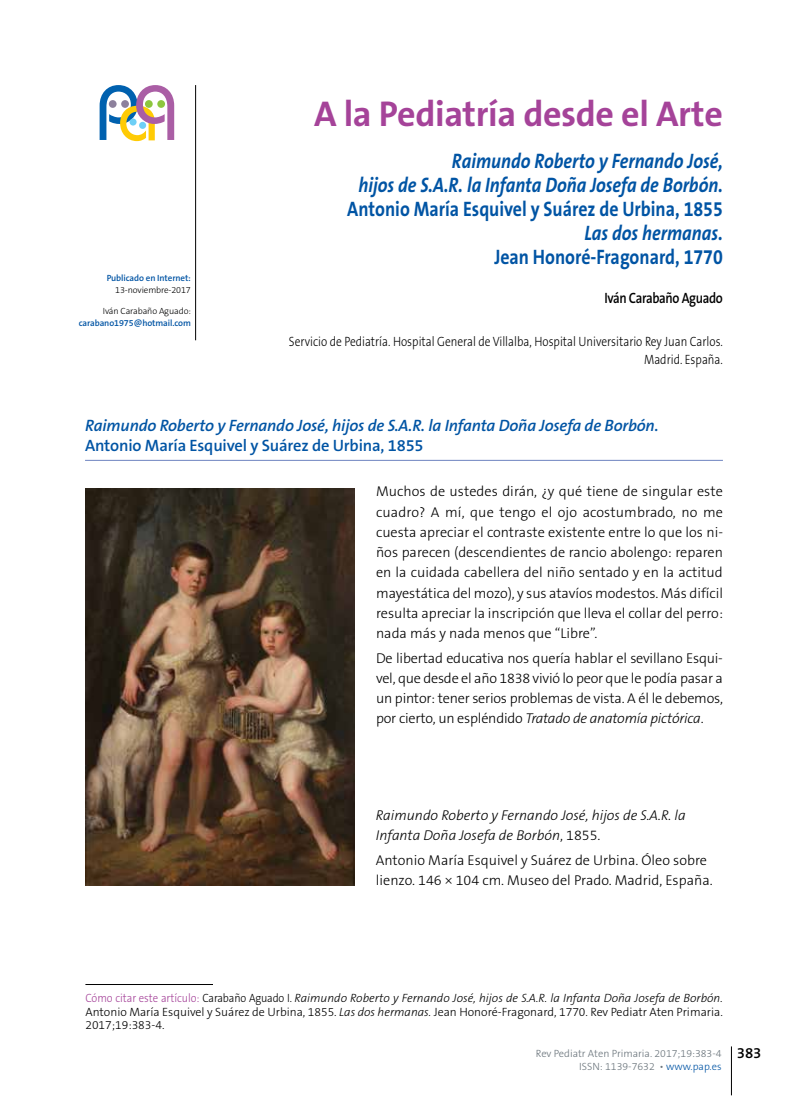
<style>
.page{position:relative;width:808px;height:1106px;background:#fff}
.page>*{position:absolute;margin:0;border:0;box-sizing:border-box;transform-origin:0 0}
.t1{font:700 36px "The Sans B Plus W7";letter-spacing:-.01em;color:#a54399}
.t2{font:italic 700 21px/24px "The Sans B Plus W7";color:#0054a4;text-align:right;scale:.85 1}
.t3{font:700 21px "The Sans B Plus W7";color:#0054a4;scale:.85 1}
.t4{font:italic 600 16.5px "The Sans B Plus W6";letter-spacing:-.01em;color:#0054a4}
.t5{font:600 16.5px "The Sans B Plus W6";letter-spacing:-.01em;color:#0054a4}
.t6{font:600 15px "The Sans B Plus W6";letter-spacing:-.025em;color:#000;scale:.85 1}
.t7{font:600 15px "The Sans B Plus W6";letter-spacing:-.025em;color:#000}
.t8{font:300 14.25px/20.2px "The Sans B Plus W3";color:#000;text-align:justify}
.t9{font:italic 300 14.25px/20.2px "The Sans B Plus W3";color:#000}
.t10{font:300 13.5px/18px "The Sans B Plus W3";color:#000;text-align:right;scale:.85 1}
.t11{font:300 12px/13.5px "The Sans B Plus W3";color:#000;text-align:justify;scale:.9 1}
.t12{font:300 10.5px/13.2px "The Sans B Plus W3";color:#6a747b;text-align:right}
.t13{font:600 9px "The Sans B Plus W6";letter-spacing:-.01em;color:#0054a4}
.t14{font:300 9px "The Sans B Plus W3";letter-spacing:-.01em;color:#000}
.s1{font-style:italic}
.s2{font-style:normal}
.s3{color:#a54399}
.s4{color:#0054a4}
</style>
<div class="page">
<svg style="left:100px;top:85px;width:74px;height:56px"></svg>
<div style="left:145px;top:100px;width:8px;height:8px;background:#8dc63f;border-radius:50%"></div>
<div style="left:157px;top:100px;width:8px;height:8px;background:#8dc63f;border-radius:50%"></div>
<hr style="left:195px;top:85px;width:1px;height:255px;background:#000">
<hr style="left:85px;top:460px;width:638px;height:1px;background:#6d84c0">
<hr style="left:731px;top:1046px;width:1px;height:49px;background:#000">
<hr style="left:85px;top:984px;width:128px;height:1px;background:#000">
<img style="left:85px;top:488px;width:270px;height:397px">
<p class="t13" style="left:107px;top:272px;width:86px">Publicado en Internet:</p>
<p class="t14" style="left:115px;top:284px;width:77px">13-noviembre-2017</p>
<p class="t14" style="left:103px;top:305px;width:90px">Iván Carabaño Aguado:</p>
<p class="t13" style="left:79px;top:317px;width:114px">carabano1975@hotmail.com</p>
<h1 class="t1" style="left:314px;top:91px;width:410px">A la Pediatría desde el Arte</h1>
<h2 class="t2" style="left:358px;top:149px;width:430px">Raimundo Roberto y Fernando José,<br>hijos de S.A.R. la Infanta Doña Josefa de Borbón.</h2>
<h2 class="t3" style="left:347px;top:195px;width:443px">Antonio María Esquivel y Suárez de Urbina, 1855</h2>
<h2 class="t2" style="left:584px;top:221px;width:164px">Las dos hermanas.</h2>
<h2 class="t3" style="left:494px;top:243px;width:270px">Jean Honoré-Fragonard, 1770</h2>
<p class="t6" style="left:604px;top:288px;width:141px">Iván Carabaño Aguado</p>
<p class="t10" style="left:289px;top:333px;width:512px">Servicio de Pediatría. Hospital General de Villalba, Hospital Universitario Rey Juan Carlos.<br>Madrid. España.</p>
<p class="t4" style="left:85px;top:415px;width:575px">Raimundo Roberto y Fernando José, hijos de S.A.R. la Infanta Doña Josefa de Borbón.</p>
<p class="t5" style="left:85px;top:435px;width:340px">Antonio María Esquivel y Suárez de Urbina, 1855</p>
<p class="t8" style="left:376px;top:481px;width:348px">Muchos de ustedes dirán, ¿y qué tiene de singular este cuadro? A mí, que tengo el ojo acostumbrado, no me cuesta apreciar el contraste existente entre lo que los ni&shy;ños parecen (descendientes de rancio abolengo: reparen en la cuidada cabellera del niño sentado y en la actitud mayestática del mozo), y sus atavíos modestos. Más difícil resulta apreciar la inscripción que lleva el collar del perro: nada más y nada menos que “Libre”.</p>
<p class="t8" style="left:376px;top:647px;width:348px">De libertad educativa nos quería hablar el sevillano Esqui&shy;vel, que desde el año 1838 vivió lo peor que le podía pasar a un pintor: tener serios problemas de vista. A él le debemos, por cierto, un espléndido <span class="s1">Tratado de anatomía pictórica</span>.</p>
<p class="t9" style="left:376px;top:805px;width:311px">Raimundo Roberto y Fernando José, hijos de S.A.R. la<br>Infanta Doña Josefa de Borbón<span class="s2">, 1855.</span></p>
<p class="t8" style="left:376px;top:850px;width:338px">Antonio María Esquivel y Suárez de Urbina. Óleo sobre lienzo. 146 × 104 cm. Museo del Prado. Madrid, España.</p>
<p class="t11" style="left:85px;top:991px;width:710px"><span class="s3">Cómo citar este artículo:</span> Carabaño Aguado I. <span class="s1">Raimundo Roberto y Fernando José, hijos de S.A.R. la Infanta Doña Josefa de Borbón.<br></span>Antonio María Esquivel y Suárez de Urbina, 1855. <span class="s1">Las dos hermanas.</span> Jean Honoré-Fragonard, 1770. Rev Pediatr Aten Primaria.<br>2017;19:383-4.</p>
<p class="t12" style="left:536px;top:1046px;width:187px">Rev Pediatr Aten Primaria. 2017;19:383-4<br>ISSN: 1139-7632 • <span class="s4">www.pap.es</span></p>
<p class="t7" style="left:737px;top:1042px;width:26px">383</p>
</div>
